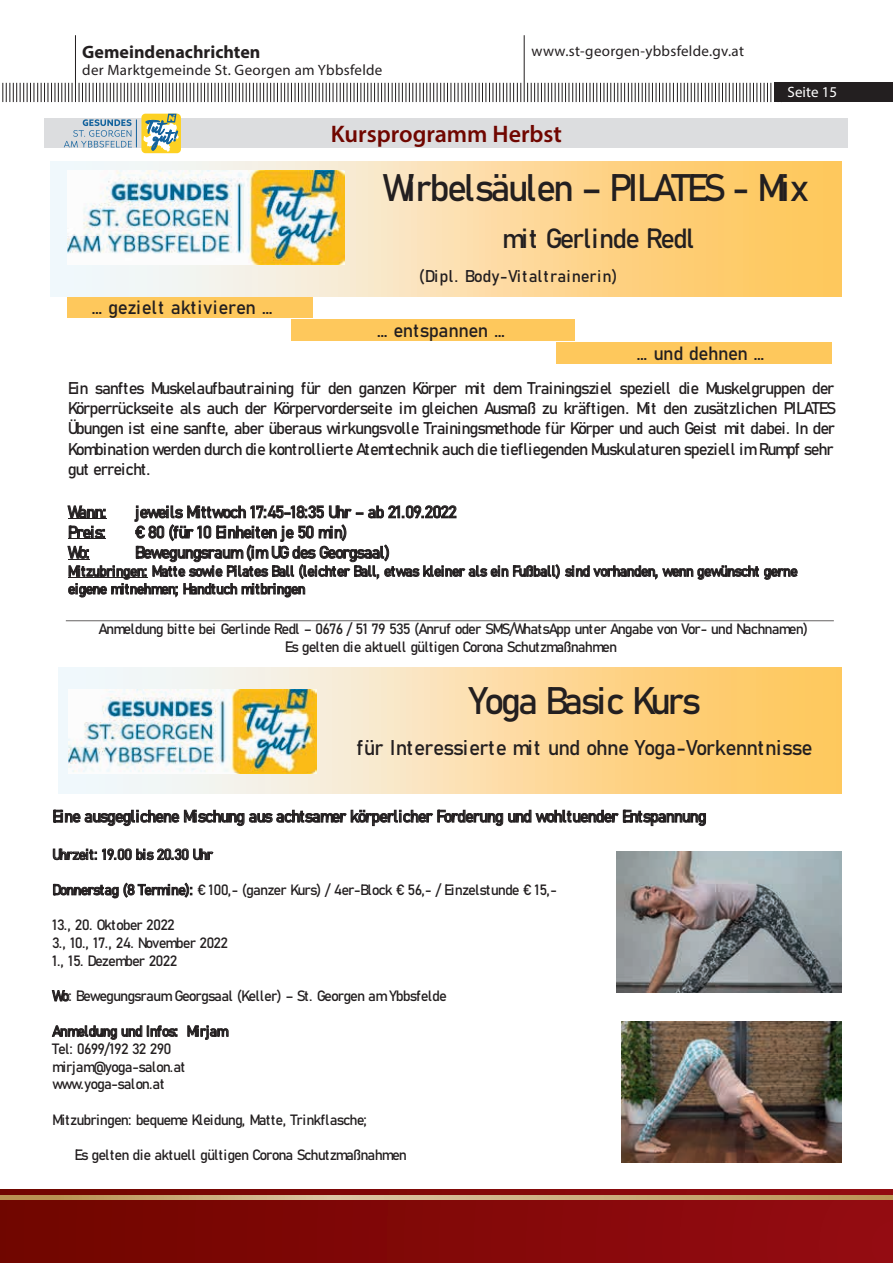
<style>
.page{position:relative;width:893px;height:1263px;background:#fff}
.page>*{position:absolute;margin:0;border:0;box-sizing:border-box;transform-origin:0 0}
.t1{font:600 condensed 37.95px "Bahnschrift";letter-spacing:-.09em;color:#231f20}
.t2{font:600 condensed 27.45px "Bahnschrift";letter-spacing:-.065em;color:#231f20}
.t3{font:600 24px "Myriad Pro";color:#700600}
.t4{font:600 condensed 21.15px "Bahnschrift";letter-spacing:-.045em;color:#231f20}
.t5{font:600 condensed 18.9px "Bahnschrift";letter-spacing:-.03em;color:#231f20}
.t6{font:700 18px "Myriad Pro";color:#231f20}
.t7{font:300 condensed 16.8px/20.2px "Bahnschrift";letter-spacing:-.08em;color:#231f20}
.t8{font:600 condensed 16.8px "Bahnschrift";color:#231f20}
.t9{font:15px "Myriad Pro";letter-spacing:.02em;color:#231f20}
.t10{font:15px "Myriad Pro";color:#fff}
.t11{font:300 condensed 14.7px/17.7px "Bahnschrift";letter-spacing:-.07em;color:#231f20}
</style>
<div class="page">
<hr style="left:524px;top:35px;width:1px;height:67px;background:#231f20">
<hr style="left:75px;top:35px;width:1px;height:67px;background:#231f20">
<svg style="left:79px;top:83px;width:442px;height:19px"></svg>
<svg style="left:2px;top:83px;width:71px;height:19px"></svg>
<svg style="left:527px;top:83px;width:244px;height:19px"></svg>
<div style="left:774px;top:83px;width:119px;height:19px;background:#231f20"></div>
<div style="left:0;top:1189px;width:893px;height:74px;background:linear-gradient(to right,#730a02,#961015)"></div>
<svg style="left:0;top:1195px;width:893px;height:4px;background:#c9aa79"></svg>
<div style="left:45px;top:118px;width:803px;height:30px;background:#dcdddf"></div>
<svg style="left:64px;top:119px;width:73px;height:28px"></svg>
<div style="left:141px;top:114px;width:40px;height:39px;background:#fdd123;border-radius:4px"></div>
<svg style="left:143px;top:114px;width:36px;height:38px"></svg>
<div style="left:50px;top:162px;width:778px;height:135px;background:linear-gradient(to right,#f0fdff,#ffc457)"></div>
<div style="left:291px;top:320px;width:284px;height:21px;background:#fec85c"></div>
<div style="left:67px;top:297px;width:246px;height:20px;background:#fec85c"></div>
<div style="left:556px;top:343px;width:275px;height:21px;background:#fec85c"></div>
<svg style="left:67px;top:505px;width:731px;height:93px"></svg>
<hr style="left:66px;top:620px;width:768px;height:1px;background:#231f20">
<hr style="left:66px;top:621px;width:768px;height:1px;background:#231f20">
<img style="left:67px;top:171px;width:278px;height:94px">
<div style="left:827px;top:161px;width:15px;height:136px;background:#fec85d"></div>
<div style="left:58px;top:668px;width:783px;height:125px;background:linear-gradient(to right,#f1feff,#ffc457)"></div>
<svg style="left:53px;top:809px;width:653px;height:17px"></svg>
<svg style="left:53px;top:848px;width:160px;height:13px"></svg>
<svg style="left:53px;top:882px;width:139px;height:17px"></svg>
<svg style="left:52px;top:990px;width:17px;height:11px"></svg>
<svg style="left:52px;top:1025px;width:125px;height:15px"></svg>
<svg style="left:187px;top:1025px;width:42px;height:15px"></svg>
<img style="left:68px;top:690px;width:249px;height:84px">
<img style="left:617px;top:851px;width:225px;height:141px">
<img style="left:622px;top:1021px;width:220px;height:141px">
<p class="t6" style="left:82px;top:40px;width:180px">Gemeindenachrichten</p>
<p class="t9" style="left:532px;top:42px;width:214px">www.st-georgen-ybbsfelde.gv.at</p>
<p class="t9" style="left:82px;top:61px;width:302px">der Marktgemeinde St. Georgen am Ybbsfelde</p>
<p class="t10" style="left:788px;top:83px;width:51px">Seite 15</p>
<p class="t5" style="left:91px;top:293px;width:183px">… gezielt aktivieren …</p>
<h3 class="t3" style="left:331px;top:119px;width:233px">Kursprogramm Herbst</h3>
<h1 class="t1" style="left:383px;top:159px;width:428px">Wirbelsäulen – PILATES - Mix</h1>
<h2 class="t2" style="left:502px;top:218px;width:194px">mit Gerlinde Redl</h2>
<p class="t8" style="left:419px;top:263px;width:200px">(Dipl. Body-Vitaltrainerin)</p>
<p class="t5" style="left:377px;top:316px;width:130px">… entspannen …</p>
<p class="t5" style="left:637px;top:339px;width:129px">… und dehnen …</p>
<p class="t7" style="left:68px;top:377px;width:770px">Ein sanftes Muskelaufbautraining für den ganzen Körper mit dem Trainingsziel speziell die Muskelgruppen der Körperrückseite als auch der Körpervorderseite im gleichen Ausmaß zu kräftigen. Mit den zusätzlichen PILATES Übungen ist eine sanfte, aber überaus wirkungsvolle Trainingsmethode für Körper und auch Geist mit dabei. In der Kombination werden durch die kontrollierte Atemtechnik auch die tiefliegenden Muskulaturen speziell im Rumpf sehr gut erreicht.</p>
<p class="t7" style="left:68px;top:501px;width:40px">Wann:</p>
<p class="t7" style="left:135px;top:501px;width:324px">jeweils Mittwoch 17:45-18:35 Uhr – ab 21.09.2022</p>
<p class="t7" style="left:68px;top:521px;width:39px">Preis:</p>
<p class="t7" style="left:135px;top:521px;width:214px">€80 (für 10 Einheiten je 50 min)</p>
<p class="t7" style="left:68px;top:541px;width:23px">Wo:</p>
<p class="t7" style="left:135px;top:541px;width:257px">Bewegungsraum (im UG des Georgsaal)</p>
<p class="t11" style="left:68px;top:561px;width:732px">Mitzubringen: Matte sowie Pilates Ball (leichter Ball, etwas kleiner als ein Fußball) sind vorhanden, wenn gewünscht gerne eigene mitnehmen; Handtuch mitbringen</p>
<p class="t11" style="left:99px;top:619px;width:711px;text-align:center">Anmeldung bitte bei Gerlinde Redl – 0676 / 51 79 535 (Anruf oder SMS/WhatsApp unter Angabe von Vor- und Nachnamen)<br>Es gelten die aktuell gültigen Corona Schutzmaßnahmen</p>
<h1 class="t1" style="left:469px;top:672px;width:234px">Yoga Basic Kurs</h1>
<h3 class="t4" style="left:356px;top:731px;width:458px">für Interessierte mit und ohne Yoga-Vorkenntnisse</h3>
<p class="t7" style="left:52px;top:805px;width:656px">Eine ausgeglichene Mischung aus achtsamer körperlicher Forderung und wohltuender Entspannung</p>
<p class="t11" style="left:52px;top:844px;width:162px">Uhrzeit: 19.00 bis 20.30 Uhr</p>
<p class="t11" style="left:52px;top:880px;width:506px">Donnerstag (8 Termine): € 100,- (ganzer Kurs) / 4er-Block € 56,- / Einzelstunde € 15,-</p>
<p class="t11" style="left:52px;top:915px;width:177px">13., 20. Oktober 2022<br>3., 10., 17., 24. November 2022<br>1., 15. Dezember 2022</p>
<p class="t11" style="left:52px;top:986px;width:396px">Wo: Bewegungsraum Georgsaal (Keller) – St. Georgen am Ybbsfelde</p>
<p class="t11" style="left:52px;top:1021px;width:179px">Anmeldung und Infos: Mirjam<br>Tel: 0699/192 32 290 mirjam@yoga-salon.at www.yoga-salon.at</p>
<p class="t11" style="left:52px;top:1110px;width:316px">Mitzubringen: bequeme Kleidung, Matte, Trinkflasche;</p>
<p class="t11" style="left:75px;top:1145px;width:334px">Es gelten die aktuell gültigen Corona Schutzmaßnahmen</p>
</div>
